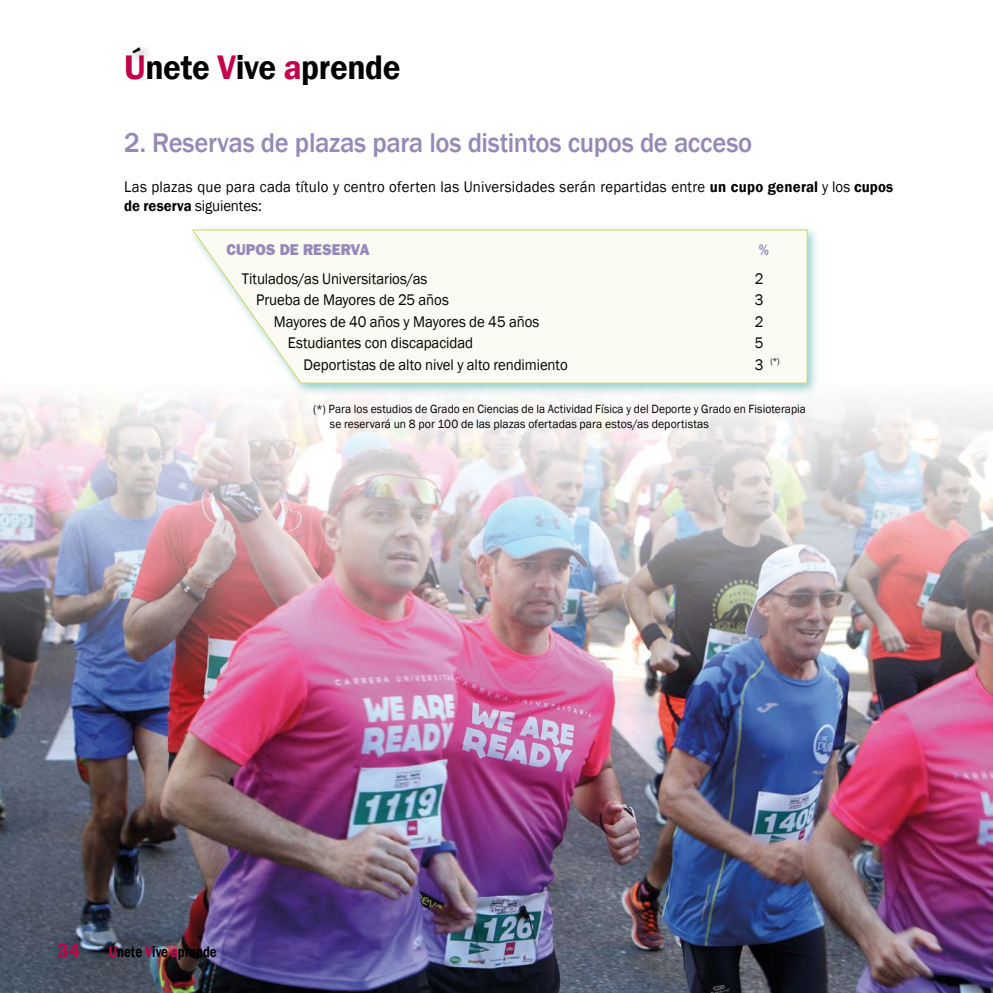
<style>
.page{position:relative;width:993px;height:993px;background:#fff}
.page>*{position:absolute;margin:0;border:0;box-sizing:border-box;transform-origin:0 0}
.t1{font:600 35px "Franklin Gothic";letter-spacing:-.01em;color:#000;scale:.95 1}
.t2{font:500 28px "Franklin Gothic";letter-spacing:-.01em;color:#9589ba;scale:.95 1}
.t3{font:600 19.25px "Franklin Gothic";color:#c5014b}
.t4{font:600 15.92px "Franklin Gothic";color:#000;scale:.8 1}
.t5{font:15.75px/18.9px "Franklin Gothic";color:#000;scale:.94 1}
.t6{font:800 15.75px "Franklin Gothic";color:#9589ba;scale:.94 1}
.t7{font:600 15.75px "Franklin Gothic";color:#9589ba;scale:.94 1}
.t8{font:12.25px/14.7px "Franklin Gothic";letter-spacing:.005em;color:#000;scale:.94 1}
.t9{font:9.1px "Franklin Gothic";color:#000;scale:.94 1}
.s1{color:#c5014b}
.s2{font-weight:600}
.s3{font-size:15.75px}
</style>
<div class="page">
<img style="left:0;top:396px;width:992px;height:596px">
<div style="left:188px;top:224px;width:632px;height:172px;background:#008c84;opacity:.45"></div>
<svg style="left:192px;top:229px;width:615px;height:154px"></svg>
<div style="left:107px;top:937px;width:20px;height:20px;background:#000;opacity:.75"></div>
<div style="left:127px;top:43px;width:25px;height:23px;background:#000;opacity:.75"></div>
<svg style="left:132px;top:47px;width:8px;height:6px"></svg>
<h1 class="t1" style="left:124px;top:45px;width:292px"><span class="s1">U</span>nete <span class="s1">V</span>ive <span class="s1">a</span>prende</h1>
<h2 class="t2" style="left:124px;top:125px;width:662px">2. Reservas de plazas para los distintos cupos de acceso</h2>
<p class="t5" style="left:124px;top:178px;width:819px">Las plazas que para cada título y centro oferten las Universidades serán repartidas entre <span class="s2">un cupo general</span> y los <span class="s2">cupos de reserva</span> siguientes:</p>
<p class="t6" style="left:226px;top:240px;width:154px">CUPOS DE RESERVA</p>
<p class="t7" style="left:758px;top:240px;width:12px">%</p>
<p class="t5" style="left:242px;top:269px;width:199px">Titulados/as Universitarios/as</p>
<p class="t5" style="left:754px;top:269px;width:11px">2</p>
<p class="t5" style="left:256px;top:291px;width:206px">Prueba de Mayores de 25 años</p>
<p class="t5" style="left:754px;top:291px;width:11px">3</p>
<p class="t5" style="left:274px;top:312px;width:284px">Mayores de 40 años y Mayores de 45 años</p>
<p class="t5" style="left:754px;top:312px;width:11px">2</p>
<p class="t5" style="left:288px;top:333px;width:198px">Estudiantes con discapacidad</p>
<p class="t5" style="left:754px;top:333px;width:11px">5</p>
<p class="t5" style="left:303px;top:355px;width:282px">Deportistas de alto nivel y alto rendimiento</p>
<p class="t9" style="left:754px;top:355px;width:28px"><span class="s3">3</span> (*)</p>
<p class="t8" style="left:330px;top:402px;width:508px;text-indent:-17px">(*) Para los estudios de Grado en Ciencias de la Actividad Física y del Deporte y Grado en Fisioterapia se reservará un 8 por 100 de las plazas ofertadas para estos/as deportistas</p>
<p class="t3" style="left:58px;top:938px;width:24px">34</p>
<p class="t4" style="left:109px;top:941px;width:136px"><span class="s1">U</span>nete <span class="s1">V</span>ive <span class="s1">a</span>prende</p>
</div>
